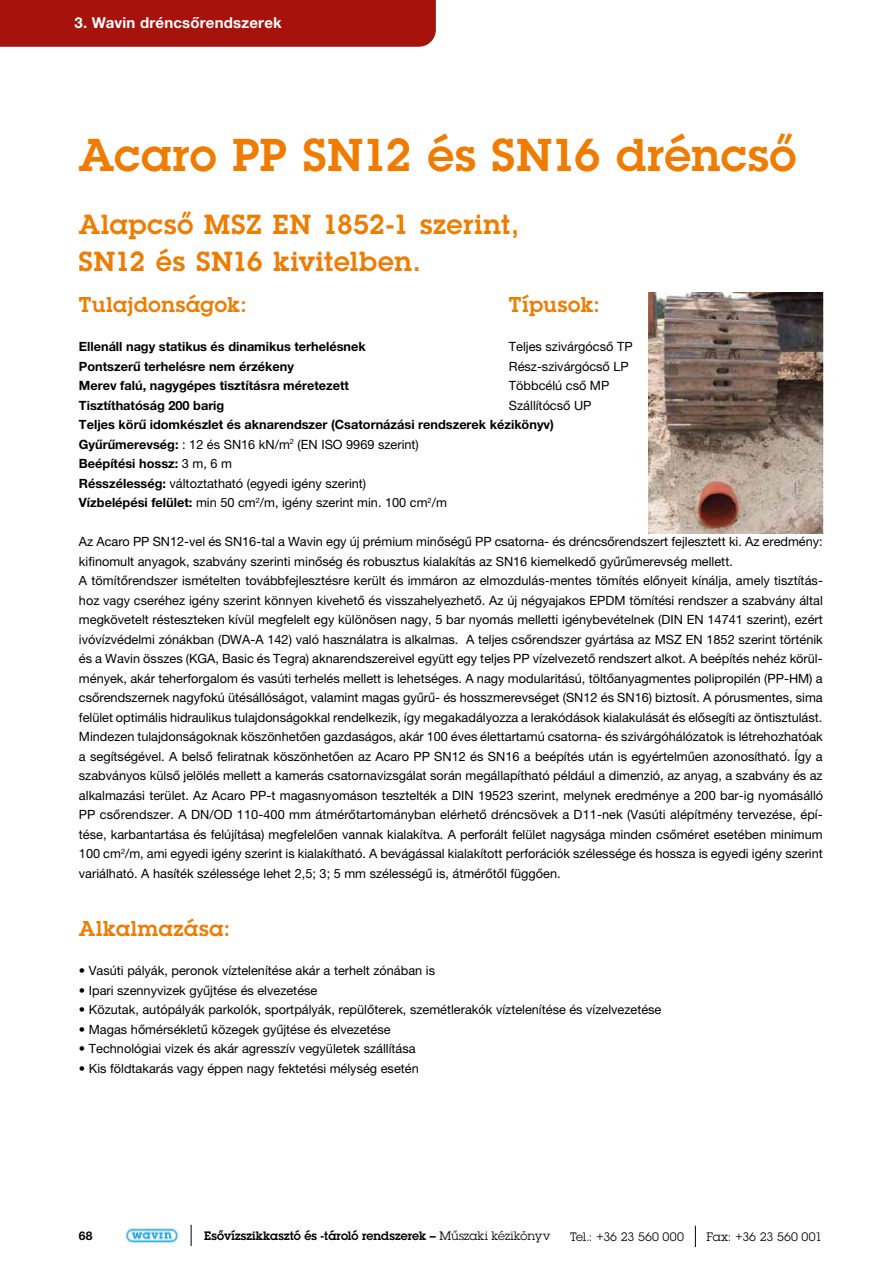
<style>
.page{position:relative;width:893px;height:1263px;background:#fff}
.page>*{position:absolute;margin:0;border:0;box-sizing:border-box;transform-origin:0 0}
.t1{font:600 45px "Lubalin Graphfor Wavin";letter-spacing:.015em;color:#ef7c00}
.t2{font:600 27px/36.8px "Lubalin Graphfor Wavin";letter-spacing:.03em;color:#ef7c00}
.t3{font:600 21px "Lubalin Graphfor Wavin";letter-spacing:.03em;color:#ef7c00}
.t4{font:700 15px "Helvetica Neue LT Pro";letter-spacing:.015em;color:#fff}
.t5{font:12.75px/19.5px "Helvetica Neue LT Pro";color:#000}
.t6{font:700 12.75px/19.5px "Helvetica Neue LT Pro";color:#000}
.t7{font:600 12px "Lubalin Graphfor Wavin";letter-spacing:.005em;color:#000}
.t8{font:12px "Lubalin Graph Std";letter-spacing:-.005em;color:#000}
.t9{font:700 12px "Helvetica Neue LT Pro";color:#000}
.s1{font-weight:400}
.s2{font-family:"Lubalin Graph Std"}
</style>
<div class="page">
<img style="left:126px;top:1228px;width:52px;height:15px">
<div style="left:0;top:0;width:436px;height:47px;background:#a7120d"></div>
<img style="left:649px;top:293px;width:174px;height:241px">
<svg style="left:191px;top:1225px;width:1px;height:21px"></svg>
<svg style="left:695px;top:1226px;width:1px;height:21px"></svg>
<p class="t4" style="left:74px;top:13px;width:209px">3. Wavin dréncsőrendszerek</p>
<h1 class="t1" style="left:79px;top:125px;width:718px">Acaro PP SN12 és SN16 dréncső</h1>
<h2 class="t2" style="left:79px;top:206px;width:442px">Alapcső MSZ EN 1852-1 szerint,<br>SN12 és SN16 kivitelben.</h2>
<h3 class="t3" style="left:79px;top:291px;width:169px">Tulajdonságok:</h3>
<p class="t6" style="left:79px;top:336px;width:477px">Ellenáll nagy statikus és dinamikus terhelésnek<br>Pontszerű terhelésre nem érzékeny<br>Merev falú, nagygépes tisztításra méretezett<br>Tisztíthatóság 200 barig<br>Teljes körű idomkészlet és aknarendszer (Csatornázási rendszerek kézikönyv)<br>Gyűrűmerevség: <span class="s1">: 12 és SN16 kN/m</span><sup>2</sup> <span class="s1">(EN ISO 9969 szerint)<br></span>Beépítési hossz: <span class="s1">3 m, 6 m<br></span>Résszélesség: <span class="s1">változtatható (egyedi igény szerint)<br></span>Vízbelépési felület: <span class="s1">min 50 cm</span><sup>2</sup><span class="s1">/m, igény szerint min. 100 cm</span><sup>2</sup><span class="s1">/m</span></p>
<p class="t5" style="left:79px;top:532px;width:746px">Az Acaro PP SN12-vel és SN16-tal a Wavin egy új prémium minőségű PP csatorna- és dréncsőrendszert fejlesztett ki. Az eredmény: kifinomult anyagok, szabvány szerinti minőség és robusztus kialakítás az SN16 kiemelkedő gyűrűmerevség mellett.<br>A tömítőrendszer ismételten továbbfejlesztésre került és immáron az elmozdulás-mentes tömítés előnyeit kínálja, amely tisztítás&shy;hoz vagy cseréhez igény szerint könnyen kivehető és visszahelyezhető. Az új négyajakos EPDM tömítési rendszer a szabvány által megkövetelt résteszteken kívül megfelelt egy különösen nagy, 5 bar nyomás melletti igénybevételnek (DIN EN 14741 szerint), ezért ivóvízvédelmi zónákban (DWA-A 142) való használatra is alkalmas. A teljes csőrendszer gyártása az MSZ EN 1852 szerint történik és a Wavin összes (KGA, Basic és Tegra) aknarendszereivel együtt egy teljes PP vízelvezető rendszert alkot. A beépítés nehéz körül&shy;mények, akár teherforgalom és vasúti terhelés mellett is lehetséges. A nagy modularitású, töltőanyagmentes polipropilén (PP-HM) a csőrendszernek nagyfokú ütésállóságot, valamint magas gyűrű- és hosszmerevséget (SN12 és SN16) biztosít. A pórusmentes, sima felület optimális hidraulikus tulajdonságokkal rendelkezik, így megakadályozza a lerakódások kialakulását és elősegíti az öntisztulást.<br>Mindezen tulajdonságoknak köszönhetően gazdaságos, akár 100 éves élettartamú csatorna- és szivárgóhálózatok is létrehozhatóak a segítségével. A belső feliratnak köszönhetően az Acaro PP SN12 és SN16 a beépítés után is egyértelműen azonosítható. Így a szabványos külső jelölés mellett a kamerás csatornavizsgálat során megállapítható például a dimenzió, az anyag, a szabvány és az alkalmazási terület. Az Acaro PP-t magasnyomáson tesztelték a DIN 19523 szerint, melynek eredménye a 200 bar-ig nyomásálló PP csőrendszer. A DN/OD 110-400 mm átmérőtartományban elérhető dréncsövek a D11-nek (Vasúti alépítmény tervezése, épí&shy;tése, karbantartása és felújítása) megfelelően vannak kialakítva. A perforált felület nagysága minden csőméret esetében minimum 100 cm<sup>2</sup>/m, ami egyedi igény szerint is kialakítható. A bevágással kialakított perforációk szélessége és hossza is egyedi igény szerint variálható. A hasíték szélessége lehet 2,5; 3; 5 mm szélességű is, átmérőtől függően.</p>
<h3 class="t3" style="left:79px;top:915px;width:153px">Alkalmazása:</h3>
<p class="t5" style="left:79px;top:961px;width:358px">• Vasúti pályák, peronok víztelenítése akár a terhelt zónában is</p>
<p class="t5" style="left:79px;top:980px;width:240px">• Ipari szennyvizek gyűjtése és elvezetése</p>
<p class="t5" style="left:79px;top:1000px;width:584px">• Közutak, autópályák parkolók, sportpályák, repülőterek, szemétlerakók víztelenítése és vízelvezetése</p>
<p class="t5" style="left:79px;top:1019px;width:313px">• Magas hőmérsékletű közegek gyűjtése és elvezetése</p>
<p class="t5" style="left:79px;top:1039px;width:338px">• Technológiai vizek és akár agresszív vegyületek szállítása</p>
<p class="t5" style="left:79px;top:1058px;width:341px">• Kis földtakarás vagy éppen nagy fektetési mélység esetén</p>
<h3 class="t3" style="left:509px;top:291px;width:92px">Típusok:</h3>
<p class="t5" style="left:509px;top:337px;width:125px">Teljes szivárgócső TP<br>Rész-szivárgócső LP<br>Többcélú cső MP<br>Szállítócső UP</p>
<p class="t9" style="left:79px;top:1228px;width:15px">68</p>
<p class="t7" style="left:204px;top:1228px;width:348px">Esővízszikkasztó és -tároló rendszerek <span class="s2">–</span> <span class="s1">Műszaki kézikönyv</span></p>
<p class="t8" style="left:570px;top:1229px;width:116px">Tel.: +36 23 560 000</p>
<p class="t8" style="left:706px;top:1229px;width:117px">Fax: +36 23 560 001</p>
</div>
